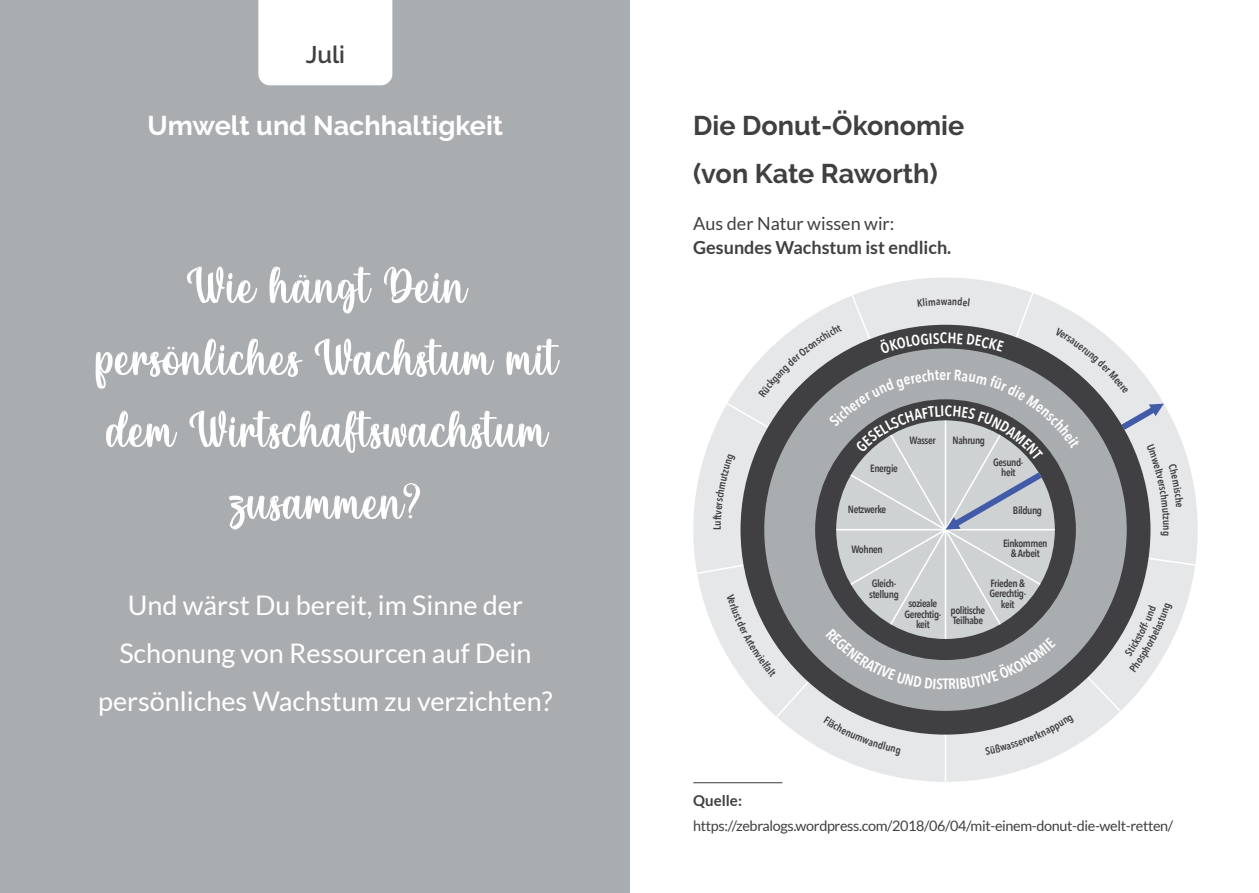
<style>
.page{position:relative;width:1259px;height:893px;background:#fff}
.page>*{position:absolute;margin:0;border:0;box-sizing:border-box;transform-origin:0 0}
.t1{font:54px/72px "Christmas Bell Personal Use";color:#fff;text-align:center}
.t2{font:27px/48px "Lato";color:#fff;text-align:center}
.t3{font:700 27px/48px "Raleway";color:#403f41}
.t4{font:700 27px "Raleway";color:#fff}
.t5{font:600 24px "Raleway";color:#403f41}
.t6{font:700 18px "Lato";color:#403f41}
.t7{font:18px "Lato";color:#403f41}
.t8{font:700 15px "Lato";color:#403f41}
.t9{font:600 15px "Avenir Next Condensed";color:#fff}
.t10{font:14.4px "Lato";letter-spacing:-.025em;color:#403f41}
.t11{font:600 10.5px/10.5px "Avenir Next Condensed";letter-spacing:-.04em;color:#403f41;text-align:center}
</style>
<div class="page">
<div style="left:693px;top:278px;width:504px;height:504px;background:#e6e7e8;border-radius:50%"></div>
<hr style="left:944px;top:735px;width:2px;height:47px;background:#fff">
<div style="left:0;top:0;width:629px;height:893px;background:#aaadaf"></div>
<div style="left:258px;top:0;width:134px;height:85px;background:#fff"></div>
<hr style="left:693px;top:782px;width:89px;height:1px;background:#38383e">
<svg style="left:695px;top:291px;width:502px;height:465px"></svg>
<h3 class="t5" style="left:306px;top:40px;width:41px">Juli</h3>
<h2 class="t4" style="left:147px;top:110px;width:357px">Umwelt und Nachhaltigkeit</h2>
<h2 class="t3" style="left:693px;top:101px;width:272px">Die Donut-Ökonomie (von Kate Raworth)</h2>
<h3 class="t7" style="left:693px;top:215px;width:203px">Aus der Natur wissen wir:</h3>
<h3 class="t6" style="left:693px;top:239px;width:259px">Gesundes Wachstum ist endlich.</h3>
<h1 class="t1" style="left:94px;top:256px;width:464px">Wie hängt Dein persönliches Wachstum mit dem Wirtschaftswachstum zusammen?</h1>
<h2 class="t2" style="left:98px;top:583px;width:456px">Und wärst Du bereit, im Sinne der<br>Schonung von Ressourcen auf Dein persönliches Wachstum zu verzichten?</h2>
<p class="t11" style="left:940px;top:297px;width:8px">w</p>
<h3 class="t9" style="left:940px;top:328px;width:9px">C</h3>
<p class="t11" style="left:909px;top:435px;width:28px">Wasser</p>
<p class="t11" style="left:952px;top:435px;width:34px">Nahrung</p>
<p class="t11" style="left:870px;top:464px;width:29px">Energie</p>
<p class="t11" style="left:848px;top:504px;width:40px">Netzwerke</p>
<p class="t11" style="left:851px;top:544px;width:33px">Wohnen</p>
<p class="t11" style="left:869px;top:579px;width:31px;text-align:left">Gleich&shy;stellung</p>
<p class="t11" style="left:904px;top:599px;width:38px">sozieale<br>Gerechtig&shy;keit</p>
<p class="t11" style="left:993px;top:457px;width:32px">Gesund&shy;heit</p>
<p class="t11" style="left:1013px;top:506px;width:31px">Bildung</p>
<p class="t11" style="left:1003px;top:538px;width:46px">Einkommen &amp;Arbeit</p>
<p class="t11" style="left:989px;top:578px;width:38px">Frieden &amp;<br>Gerechtig&shy;keit</p>
<p class="t11" style="left:950px;top:605px;width:36px;text-align:left">politische<br>Teilhabe</p>
<h3 class="t9" style="left:943px;top:674px;width:7px">T</h3>
<p class="t11" style="left:1171px;top:525px;width:7px;rotate:90deg">n</p>
<h3 class="t8" style="left:693px;top:794px;width:50px">Quelle:</h3>
<h3 class="t10" style="left:693px;top:819px;width:481px">https://zebralogs.wordpress.com/2018/06/04/mit-einem-donut-die-welt-retten/</h3>
</div>
